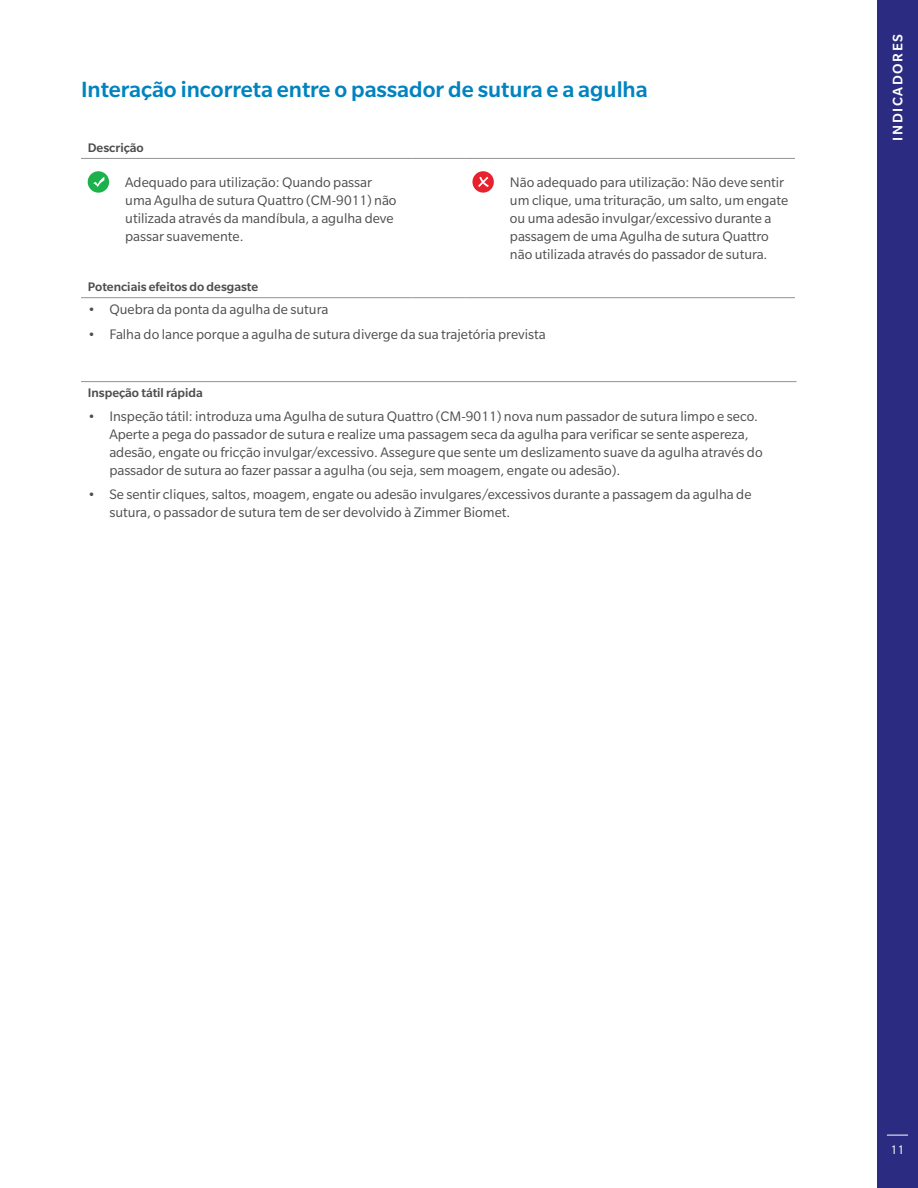
<style>
.page{position:relative;width:918px;height:1188px;background:#fff}
.page>*{position:absolute;margin:0;border:0;box-sizing:border-box;transform-origin:0 0}
.t1{font:500 24px "Slate Pro";color:#0083bf}
.t2{font:15px/18px "Slate Pro";color:#4d4d4f}
.t3{font:500 15px "Slate Pro";letter-spacing:.11em;color:#fff}
.t4{font:500 13.5px "Slate Pro";color:#4d4d4f}
.t5{font:13.5px "Slate Pro";color:#fff}
</style>
<div class="page">
<div style="left:877px;top:0;width:41px;height:1188px;background:#2b2b81"></div>
<svg style="left:887px;top:1135px;width:21px;height:1px"></svg>
<hr style="left:81px;top:381px;width:715px;height:1px;background:#919396">
<hr style="left:81px;top:158px;width:331px;height:1px;background:#919396">
<hr style="left:412px;top:158px;width:54px;height:1px;background:#919396">
<hr style="left:466px;top:158px;width:329px;height:1px;background:#919396">
<hr style="left:81px;top:297px;width:331px;height:1px;background:#919396">
<hr style="left:412px;top:297px;width:54px;height:1px;background:#919396">
<hr style="left:466px;top:297px;width:329px;height:1px;background:#919396">
<div style="left:88px;top:171px;width:21px;height:22px;background:#1cb24b;border-radius:50%"></div>
<svg style="left:93px;top:177px;width:11px;height:10px"></svg>
<div style="left:472px;top:171px;width:22px;height:22px;background:#e8212e;border-radius:50%"></div>
<svg style="left:478px;top:177px;width:11px;height:10px"></svg>
<h1 class="t1" style="left:81px;top:76px;width:568px">Interação incorreta entre o passador de sutura e a agulha</h1>
<p class="t4" style="left:88px;top:140px;width:58px">Descrição</p>
<p class="t2" style="left:125px;top:173px;width:273px">Adequado para utilização: Quando passar uma Agulha de sutura Quattro (CM-9011) não utilizada através da mandíbula, a agulha deve passar suavemente.</p>
<p class="t2" style="left:510px;top:173px;width:280px">Não adequado para utilização: Não deve sentir um clique, uma trituração, um salto, um engate ou uma adesão invulgar/excessivo durante a passagem de uma Agulha de sutura Quattro não utilizada através do passador de sutura.</p>
<p class="t4" style="left:88px;top:279px;width:172px">Potenciais efeitos do desgaste</p>
<p class="t2" style="left:88px;top:300px;width:242px">• Quebra da ponta da agulha de sutura</p>
<p class="t2" style="left:88px;top:325px;width:460px">• Falha do lance porque a agulha de sutura diverge da sua trajetória prevista</p>
<p class="t4" style="left:88px;top:386px;width:117px">Inspeção tátil rápida</p>
<p class="t2" style="left:109px;top:407px;width:655px;text-indent:-22px">• Inspeção tátil: introduza uma Agulha de sutura Quattro (CM-9011) nova num passador de sutura limpo e seco.<br>Aperte a pega do passador de sutura e realize uma passagem seca da agulha para verificar se sente aspereza, adesão, engate ou fricção invulgar/excessivo. Assegure que sente um deslizamento suave da agulha através do passador de sutura ao fazer passar a agulha (ou seja, sem moagem, engate ou adesão).</p>
<p class="t2" style="left:109px;top:485px;width:644px;text-indent:-22px">• Se sentir cliques, saltos, moagem, engate ou adesão invulgares/excessivos durante a passagem da agulha de sutura, o passador de sutura tem de ser devolvido à Zimmer Biomet.</p>
<p class="t3" style="left:890px;top:141px;width:109px;rotate:-90deg">INDICADORES</p>
<p class="t5" style="left:891px;top:1143px;width:15px">11</p>
</div>
